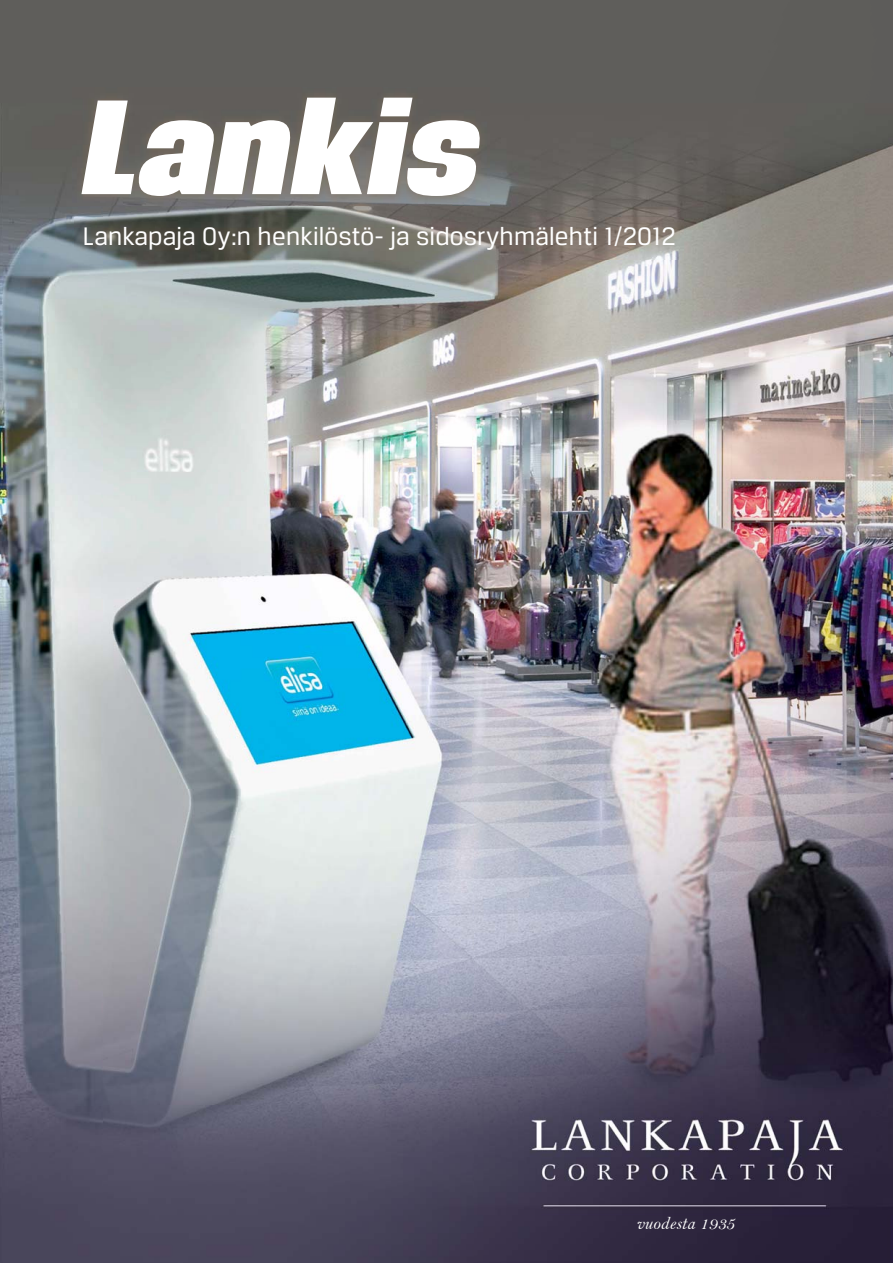
<style>
.page{position:relative;width:893px;height:1263px;background:#fff}
.page>*{position:absolute;margin:0;border:0;box-sizing:border-box;transform-origin:0 0}
.t1{font:italic 144px "Breuer Headline";letter-spacing:.005em;color:#fff}
.t2{font:27px "Breuer Text";letter-spacing:.005em;color:#fff}
.t3{font:18px "Bell MT Italic";letter-spacing:.01em;color:#fff}
</style>
<div class="page">
<div style="left:0;top:0;width:893px;height:103px;background:#5f5e5b"></div>
<img style="left:0;top:103px;width:103px;height:1160px">
<img style="left:473px;top:103px;width:420px;height:1160px">
<img style="left:103px;top:206px;width:370px;height:1057px">
<img style="left:72px;top:88px;width:417px;height:118px">
<img style="left:75px;top:217px;width:609px;height:42px">
<h1 class="t1" style="left:83px;top:92px;width:399px">Lankis</h1>
<p class="t2" style="left:83px;top:225px;width:594px">Lankapaja Oy:n henkilöstö- ja sidosryhmälehti 1/2012</p>
<p class="t3" style="left:636px;top:1214px;width:100px">vuodesta 1935</p>
</div>
